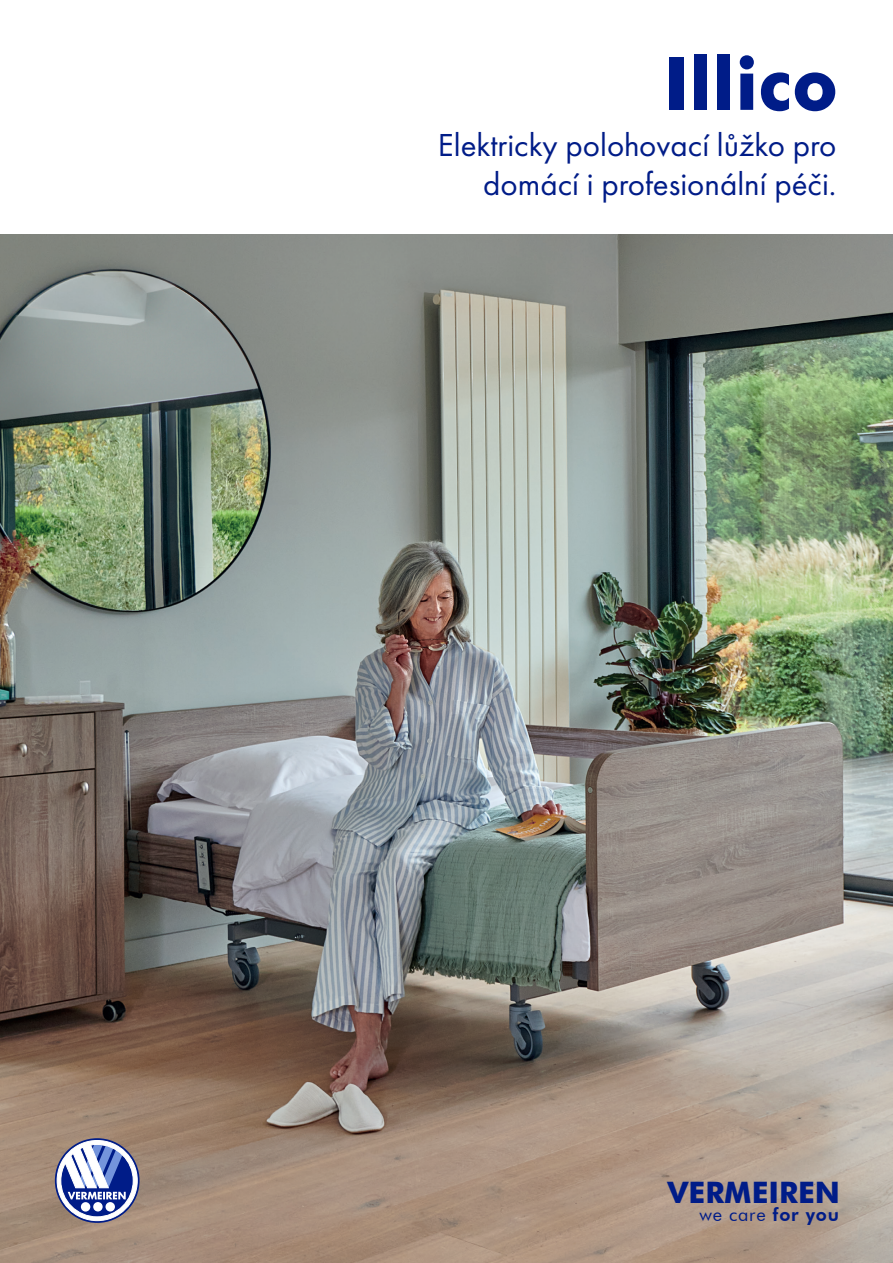
<style>
.page{position:relative;width:893px;height:1263px;background:#fff}
.page>*{position:absolute;margin:0;border:0;box-sizing:border-box;transform-origin:0 0}
.t1{font:700 73.5px "Futura BT";color:#001c88}
.t2{font:33px/39.6px "Futura PT";color:#001c88;text-align:right}
.t3{font:700 29.55px "Futura BT";color:#001c88}
.t4{font:18.15px "Futura BT";letter-spacing:.04em;color:#001c88}
.s1{font-weight:800}
</style>
<div class="page">
<img style="left:0;top:234px;width:893px;height:1029px">
<svg style="left:57px;top:1140px;width:81px;height:81px"></svg>
<p class="t1" style="left:663px;top:39px;width:176px">Illico</p>
<p class="t2" style="left:438px;top:125px;width:400px">Elektricky polohovací lůžko pro domácí i profesionální péči.</p>
<p class="t3" style="left:668px;top:1175px;width:174px">VERMEIREN</p>
<p class="t4" style="left:699px;top:1203px;width:141px">we care <span class="s1">for you</span></p>
</div>
